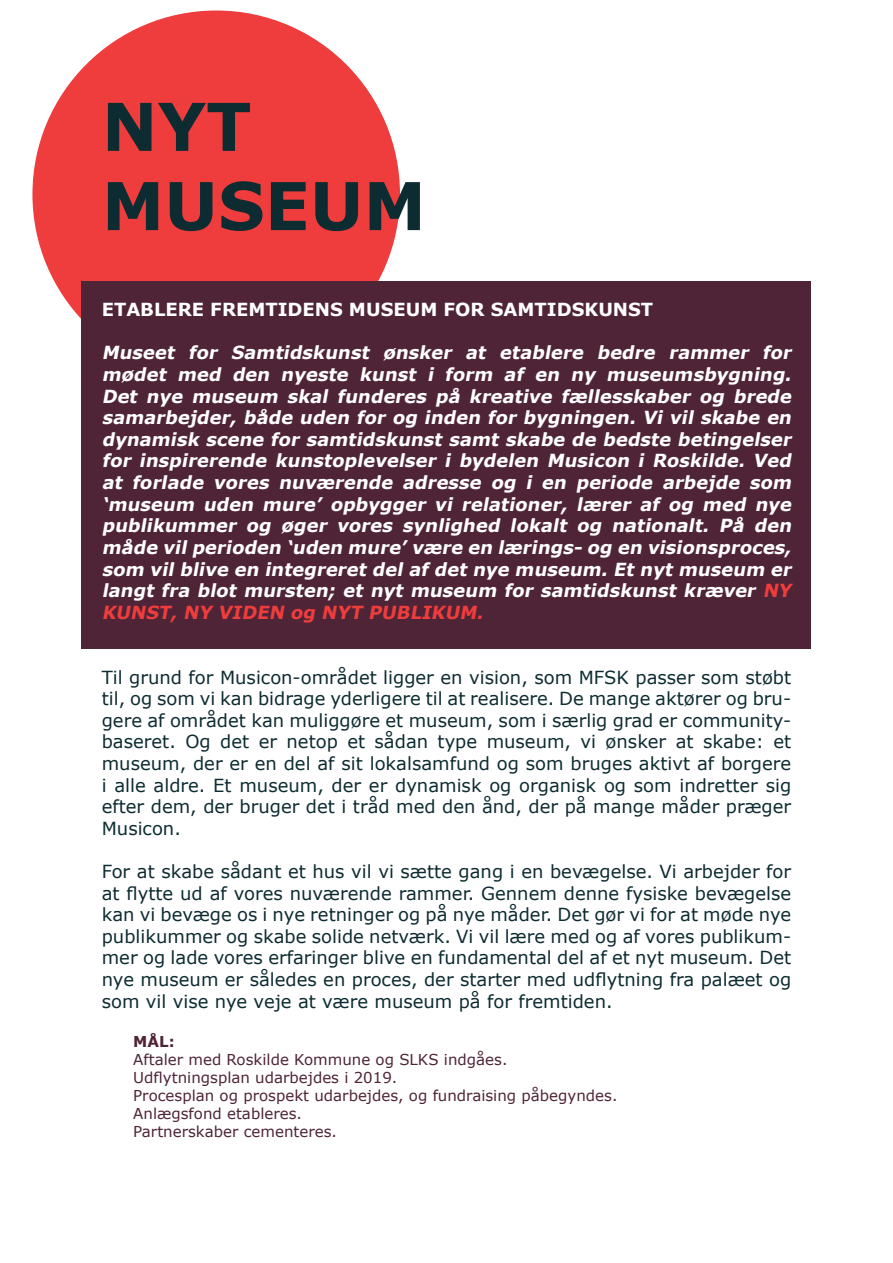
<style>
.page{position:relative;width:893px;height:1263px;background:#fff}
.page>*{position:absolute;margin:0;border:0;box-sizing:border-box;transform-origin:0 0}
.t1{font:700 66px "Verdana";color:#0d2c32}
.t2{font:18px/21.6px "Verdana";color:#0d2c32;text-align:justify}
.t3{font:italic 700 18px/21.6px "Verdana";color:#fff;text-align:justify}
.t4{font:700 18px "Verdana";color:#fff}
.t5{font:15px "Verdana";color:#4f2437}
.t6{font:700 15px "Verdana";color:#4f2437}
.s1{color:#ee3d3c}
</style>
<div class="page">
<div style="left:32px;top:11px;width:368px;height:367px;background:#ee3d3c;border-radius:50%"></div>
<div style="left:82px;top:281px;width:729px;height:367px;background:#4f2437"></div>
<p class="t1" style="left:102px;top:80px;width:151px">NYT</p>
<p class="t1" style="left:102px;top:159px;width:326px">MUSEUM</p>
<p class="t4" style="left:102px;top:297px;width:553px">ETABLERE FREMTIDENS MUSEUM FOR SAMTIDSKUNST</p>
<p class="t3" style="left:102px;top:342px;width:695px">Museet for Samtidskunst ønsker at etablere bedre rammer for mødet med den nyeste kunst i form af en ny museumsbygning.<br>Det nye museum skal funderes på kreative fællesskaber og brede samarbejder, både uden for og inden for bygningen. Vi vil skabe en dynamisk scene for samtidskunst samt skabe de bedste betingelser for inspirerende kunstoplevelser i bydelen Musicon i Roskilde. Ved at forlade vores nuværende adresse og i en periode arbejde som ‘museum uden mure’ opbygger vi relationer, lærer af og med nye publikummer og øger vores synlighed lokalt og nationalt. På den måde vilperioden ‘uden mure’være en lærings- og en visionsproces, som vil blive en integreret del af det nye museum. Et nyt museum er langt fra blot mursten; et nyt museum for samtidskunst kræver <span class="s1">NY KUNST, NY VIDEN og NYT PUBLIKUM.</span></p>
<p class="t2" style="left:102px;top:666px;width:691px">Til grund for Musicon-området ligger en vision, som MFSK passer som støbt til, og som vi kan bidrage yderligere til at realisere. De mange aktører og bru&shy;gere af området kan muliggøre et museum, som i særlig grad er community&shy;baseret. Og det er netop et sådan type museum, vi ønsker at skabe: et museum, der er en del af sit lokalsamfund og som bruges aktivt af borgere i alle aldre. Et museum, der er dynamisk og organisk og som indretter sig efter dem, der bruger det i tråd med den ånd, der på mange måder præger Musicon.</p>
<p class="t2" style="left:102px;top:860px;width:691px">For at skabe sådant et hus vil vi sætte gang i en bevægelse. Vi arbejder for at flytte ud af vores nuværende rammer. Gennem denne fysiske bevægelse kan vi bevæge os i nye retninger og på nye måder. Det gør vi for at møde nye publikummer og skabe solide netværk. Vi vil lære med og af vores publikum&shy;mer og lade vores erfaringer blive en fundamental del af et nyt museum. Det nye museum er således en proces, der starter med udflytning fra palæet og som vil vise nye veje at være museum på for fremtiden.</p>
<p class="t6" style="left:133px;top:1031px;width:43px">MÅL:</p>
<p class="t5" style="left:133px;top:1049px;width:376px">Aftaler med Roskilde Kommune og SLKS indgåes.</p>
<p class="t5" style="left:133px;top:1067px;width:266px">Udflytningsplan udarbejdes i 2019.</p>
<p class="t5" style="left:133px;top:1085px;width:486px">Procesplan og prospekt udarbejdes, og fundraising påbegyndes.</p>
<p class="t5" style="left:133px;top:1103px;width:170px">Anlægsfond etableres.</p>
<p class="t5" style="left:133px;top:1121px;width:205px">Partnerskaber cementeres.</p>
</div>
